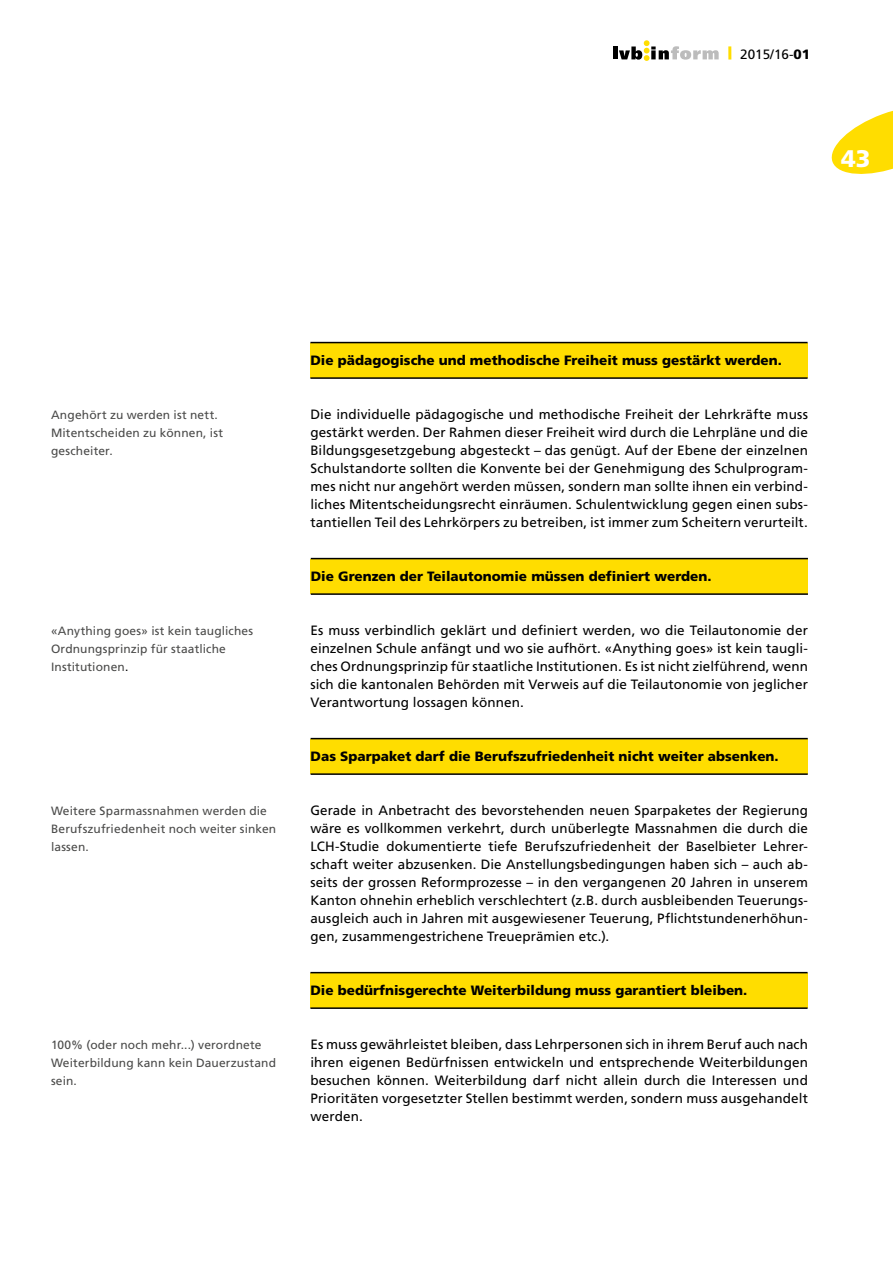
<style>
.page{position:relative;width:893px;height:1263px;background:#fff}
.page>*{position:absolute;margin:0;border:0;box-sizing:border-box;transform-origin:0 0}
.t1{font:900 24px "Frutiger LT Std";color:#fff}
.t2{font:13.5px/18px "Frutiger LT Std";letter-spacing:.01em;color:#000;text-align:justify}
.t3{font:900 13.5px "Frutiger LT Std";color:#000}
.t4{font:12px/18px "Frutiger LT Std";letter-spacing:.015em;color:#4a4a49}
.s1{font-weight:900}
.s2{color:#000}
</style>
<div class="page">
<div style="left:310px;top:973px;width:498px;height:35px;background:#fd0"></div>
<div style="left:310px;top:739px;width:498px;height:34px;background:#fd0"></div>
<div style="left:311px;top:559px;width:497px;height:34px;background:#fd0"></div>
<div style="left:310px;top:344px;width:498px;height:34px;background:#fd0"></div>
<hr style="left:310px;top:342px;width:498px;height:1px;background:#000">
<hr style="left:310px;top:377px;width:498px;height:2px;background:#000">
<hr style="left:311px;top:558px;width:497px;height:1px;background:#000">
<hr style="left:311px;top:593px;width:497px;height:2px;background:#000">
<hr style="left:311px;top:738px;width:497px;height:1px;background:#000">
<hr style="left:311px;top:773px;width:497px;height:2px;background:#000">
<hr style="left:310px;top:972px;width:498px;height:1px;background:#000">
<hr style="left:310px;top:1007px;width:498px;height:2px;background:#000">
<svg style="left:831px;top:111px;width:61px;height:63px"></svg>
<hr style="left:613px;top:47px;width:4px;height:12px;background:#000">
<svg style="left:619px;top:40px;width:100px;height:21px"></svg>
<hr style="left:728px;top:46px;width:3px;height:14px;background:#fd0">
<p class="t2" style="left:740px;top:45px;width:71px">2015/16-<span class="s1">01</span></p>
<h1 class="t1" style="left:841px;top:144px;width:31px">43</h1>
<p class="t4" style="left:51px;top:405px;width:174px">Angehört zu werden ist nett.<br>Mitentscheiden zu können, ist gescheiter.</p>
<p class="t4" style="left:51px;top:621px;width:204px">«Anything goes» ist kein taugliches<br>Ordnungsprinzip für staatliche<br>Institutionen<span class="s2">.</span></p>
<p class="t4" style="left:51px;top:801px;width:227px">Weitere Sparmassnahmen werden die<br>Berufszufriedenheit noch weiter sinken lassen.</p>
<p class="t4" style="left:51px;top:1035px;width:227px">100% (oder noch mehr...) verordnete<br>Weiterbildung kann kein Dauerzustand sein.</p>
<p class="t3" style="left:310px;top:352px;width:473px">Die pädagogische und methodische Freiheit muss gestärkt werden.</p>
<p class="t2" style="left:310px;top:405px;width:499px">Die individuelle pädagogische und methodische Freiheit der Lehrkräfte muss gestärkt werden. Der Rahmen dieser Freiheit wird durch die Lehrpläne und die Bildungsgesetzgebung abgesteckt – das genügt. Auf der Ebene der einzelnen Schulstandorte sollten die Konvente bei der Genehmigung des Schulprogram&shy;mes nicht nur angehört werden müssen, sondern man sollte ihnen ein verbind&shy;liches Mitentscheidungsrecht einräumen. Schulentwicklung gegen einen subs&shy;tantiellen Teil des Lehrkörpers zu betreiben, ist immer zum Scheitern verurteilt.</p>
<p class="t3" style="left:311px;top:568px;width:402px">Die Grenzen der Teilautonomie müssen definiert werden.</p>
<p class="t2" style="left:310px;top:621px;width:499px">Es muss verbindlich geklärt und definiert werden, wo die Teilautonomie der einzelnen Schule anfängt und wo sie aufhört. «Anything goes» ist kein taugli&shy;ches Ordnungsprinzip für staatliche Institutionen. Es ist nicht zielführend, wenn sich die kantonalen Behörden mit Verweis auf die Teilautonomie von jeglicher Verantwortung lossagen können.</p>
<p class="t3" style="left:311px;top:748px;width:470px">Das Sparpaket darf die Berufszufriedenheit nicht weiter absenken.</p>
<p class="t2" style="left:310px;top:801px;width:499px">Gerade in Anbetracht des bevorstehenden neuen Sparpaketes der Regierung wäre es vollkommen verkehrt, durch unüberlegte Massnahmen die durch die LCH-Studie dokumentierte tiefe Berufszufriedenheit der Baselbieter Lehrer&shy;schaft weiter abzusenken. Die Anstellungsbedingungen haben sich – auch ab&shy;seits der grossen Reformprozesse – in den vergangenen 20 Jahren in unserem Kanton ohnehin erheblich verschlechtert (z.B. durch ausbleibenden Teuerungs&shy;ausgleich auch in Jahren mit ausgewiesener Teuerung, Pflichtstundenerhöhun&shy;gen, zusammengestrichene Treueprämien etc.).</p>
<p class="t3" style="left:310px;top:982px;width:438px">Die bedürfnisgerechte Weiterbildung muss garantiert bleiben.</p>
<p class="t2" style="left:310px;top:1035px;width:499px">Es muss gewährleistet bleiben, dass Lehrpersonen sich in ihrem Beruf auch nach ihren eigenen Bedürfnissen entwickeln und entsprechende Weiterbildungen besuchen können. Weiterbildung darf nicht allein durch die Interessen und Prioritäten vorgesetzter Stellen bestimmt werden, sondern muss ausgehandelt werden.</p>
</div>
